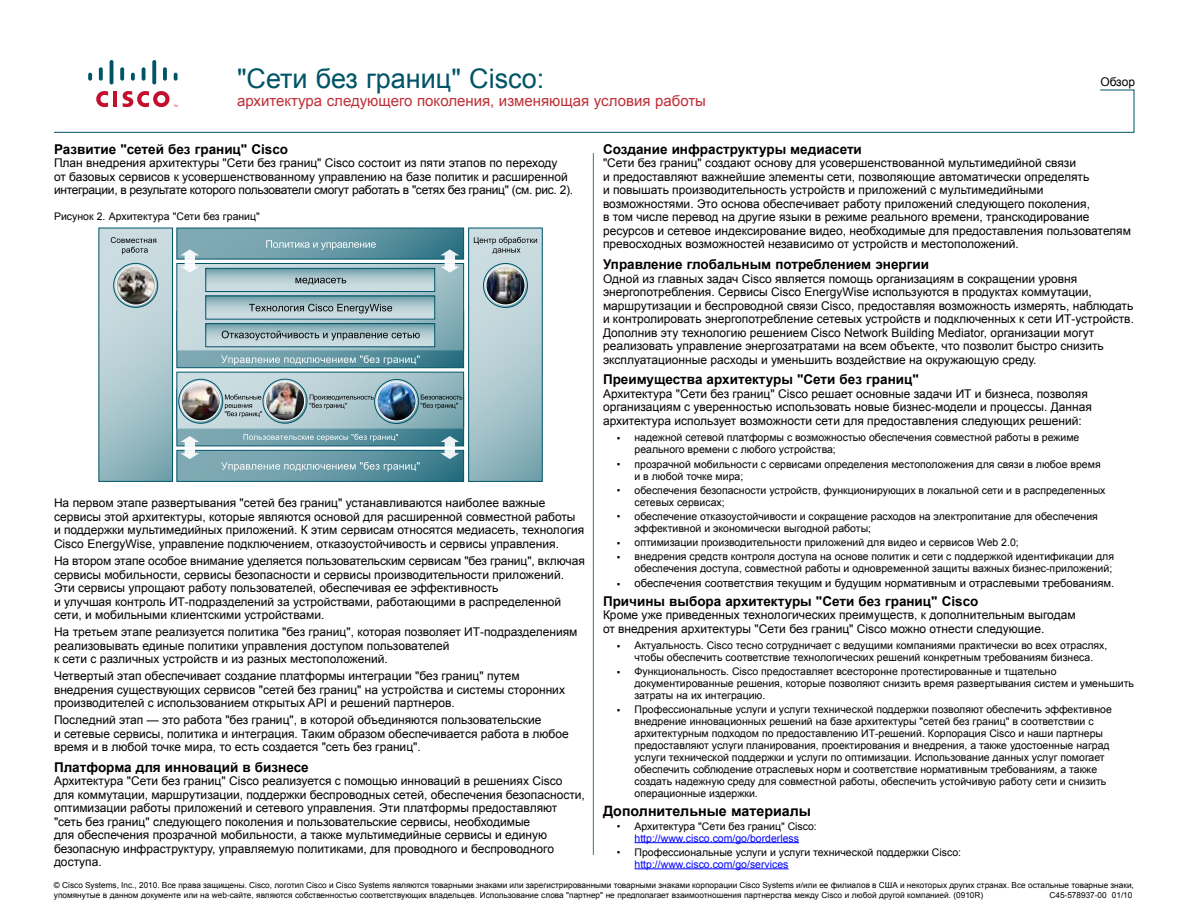
<style>
.page{position:relative;width:1188px;height:918px;background:#fff}
.page>*{position:absolute;margin:0;border:0;box-sizing:border-box;transform-origin:0 0}
.t1{font:27px "Arial";color:#005467}
.t2{font:15px "Arial";color:#bf2f37}
.t3{font:700 14.25px "Arial";color:#000}
.t4{font:700 13.5px "Arial";color:#000}
.t5{font:12px/13.5px "Arial";color:#000}
.t6{font:11.25px "Arial";color:#000}
.t7{font:10.5px/12px "Arial";color:#000}
.t8{font:10.5px/12px "Arial";color:#00f;text-align:center}
.t9{font:8.25px/9.8px "Arial";color:#000}
.s1{font-family:"Cisco";font-weight:300;font-size:18px}
.s2{font-family:"Cisco";font-weight:300;font-size:18px;color:#000}
.s3{color:#000}
.s4{color:#00f}
</style>
<div class="page">
<hr style="left:593px;top:153px;width:1px;height:702px;background:#337686">
<svg style="left:88px;top:73px;width:4px;height:8px"></svg>
<svg style="left:99px;top:67px;width:4px;height:14px"></svg>
<hr style="left:110px;top:60px;width:3px;height:25px;background:#005467;border-radius:2px">
<svg style="left:120px;top:67px;width:4px;height:14px"></svg>
<svg style="left:131px;top:73px;width:4px;height:8px"></svg>
<svg style="left:142px;top:67px;width:4px;height:14px"></svg>
<svg style="left:152px;top:60px;width:4px;height:25px"></svg>
<svg style="left:163px;top:67px;width:4px;height:14px"></svg>
<svg style="left:174px;top:73px;width:4px;height:8px"></svg>
<svg style="left:54px;top:89px;width:1081px;height:44px"></svg>
<div style="left:177px;top:450px;width:287px;height:32px;border:1px solid #005469"></div>
<svg style="left:99px;top:228px;width:443px;height:253px;background:#94b4bc"></svg>
<hr style="left:634px;top:842px;width:165px;height:1px;background:#00f">
<hr style="left:634px;top:868px;width:155px;height:1px;background:#00f">
<h1 class="t1" style="left:237px;top:61px;width:309px">"Сети без границ" Cisco:</h1>
<p class="t5" style="left:1100px;top:75px;width:36px">Обзор</p>
<p class="t2" style="left:237px;top:91px;width:471px">архитектура следующего поколения, изменяющая условия работы</p>
<p class="t4" style="left:54px;top:140px;width:236px">Развитие "сетей без границ" Cisco</p>
<p class="t5" style="left:54px;top:156px;width:521px">План внедрения архитектуры "Сети без границ" Cisco состоит из пяти этапов по переходу<br>от базовых сервисов к усовершенствованному управлению на базе политик и расширенной интеграции, в результате которого пользователи смогут работать в "сетях без границ" (см. рис. 2).</p>
<p class="t7" style="left:54px;top:211px;width:207px">Рисунок 2. Архитектура "Сети без границ"</p>
<p class="t5" style="left:54px;top:496px;width:532px">На первом этапе развертывания "сетей без границ" устанавливаются наиболее важные сервисы этой архитектуры, которые являются основой для расширенной совместной работы и поддержки мультимедийных приложений. К этим сервисам относятся медиасеть, технология Cisco EnergyWise, управление подключением, отказоустойчивость и сервисы управления.</p>
<p class="t5" style="left:54px;top:555px;width:532px">На втором этапе особое внимание уделяется пользовательским сервисам "без границ", включая сервисы мобильности, сервисы безопасности и сервисы производительности приложений.<br>Эти сервисы упрощают работу пользователей, обеспечивая ее эффективность<br>и улучшая контроль ИТ-подразделений за устройствами, работающими в распределенной сети, и мобильными клиентскими устройствами.</p>
<p class="t5" style="left:54px;top:625px;width:525px">На третьем этапе реализуется политика "без границ", которая позволяет ИТ-подразделениям реализовывать единые политики управления доступом пользователей<br>к сети с различных устройств и из разных местоположений.</p>
<p class="t5" style="left:54px;top:669px;width:513px">Четвертый этап обеспечивает создание платформы интеграции "без границ" путем внедрения существующих сервисов "сетей без границ" на устройства и системы сторонних производителей с использованием открытых API и решений партнеров.</p>
<p class="t5" style="left:54px;top:713px;width:516px">Последний этап — это работа "без границ", в которой объединяются пользовательские<br>и сетевые сервисы, политика и интеграция. Таким образом обеспечивается работа в любое время и в любой точке мира, то есть создается "сеть без границ".</p>
<p class="t4" style="left:54px;top:758px;width:256px">Платформа для инноваций в бизнесе</p>
<p class="t5" style="left:54px;top:775px;width:532px">Архитектура "Сети без границ" Cisco реализуется с помощью инноваций в решениях Cisco для коммутации, маршрутизации, поддержки беспроводных сетей, обеспечения безопасности, оптимизации работы приложений и сетевого управления. Эти платформы предоставляют "сеть без границ" следующего поколения и пользовательские сервисы, необходимые<br>для обеспечения прозрачной мобильности, а также мультимедийные сервисы и единую безопасную инфраструктуру, управляемую политиками, для проводного и беспроводного доступа.</p>
<p class="t4" style="left:603px;top:140px;width:260px">Создание инфраструктуры медиасети</p>
<p class="t5" style="left:603px;top:156px;width:530px">"Сети без границ" создают основу для усовершенствованной мультимедийной связи<br>и предоставляют важнейшие элементы сети, позволяющие автоматически определять<br>и повышать производительность устройств и приложений с мультимедийными возможностями. Это основа обеспечивает работу приложений следующего поколения,<br>в том числе перевод на другие языки в режиме реального времени, транскодирование ресурсов и сетевое индексирование видео, необходимые для предоставления пользователям превосходных возможностей независимо от устройств и местоположений.</p>
<p class="t4" style="left:603px;top:255px;width:328px">Управление глобальным потреблением энергии</p>
<p class="t5" style="left:603px;top:272px;width:533px">Одной из главных задач Cisco является помощь организациям в сокращении уровня энергопотребления. Сервисы Cisco EnergyWise используются в продуктах коммутации, маршрутизации и беспроводной связи Cisco, предоставляя возможность измерять, наблюдать и контролировать энергопотребление сетевых устройств и подключенных к сети ИТ-устройств.<br>Дополнив эту технологию решением Cisco Network Building Mediator, организации могут реализовать управление энергозатратами на всем объекте, что позволит быстро снизить эксплуатационные расходы и уменьшить воздействие на окружающую среду.</p>
<p class="t4" style="left:603px;top:371px;width:317px">Преимущества архитектуры "Сети без границ"</p>
<p class="t5" style="left:603px;top:387px;width:491px">Архитектура "Сети без границ" Cisco решает основные задачи ИТ и бизнеса, позволяя организациям с уверенностью использовать новые бизнес-модели и процессы. Данная архитектура использует возможности сети для предоставления следующих решений:</p>
<p class="t7" style="left:634px;top:432px;width:447px;text-indent:-18px"><span class="s1">•</span> надежной сетевой платформы с возможностью обеспечения совместной работы в режиме реального времени с любого устройства;</p>
<p class="t7" style="left:634px;top:458px;width:468px;text-indent:-18px"><span class="s1">•</span> прозрачной мобильности с сервисами определения местоположения для связи в любое время и в любой точке мира;</p>
<p class="t7" style="left:634px;top:484px;width:473px;text-indent:-18px"><span class="s1">•</span> обеспечения безопасности устройств, функционирующих в локальной сети и в распределенных сетевых сервисах;</p>
<p class="t7" style="left:634px;top:510px;width:465px;text-indent:-18px"><span class="s1">•</span> обеспечение отказоустойчивости и сокращение расходов на электропитание для обеспечения эффективной и экономически выгодной работы;</p>
<p class="t7" style="left:616px;top:536px;width:404px"><span class="s1">•</span> оптимизации производительности приложений для видео и сервисов Web 2.0;</p>
<p class="t7" style="left:616px;top:551px;width:499px;text-align:right"><span class="s1">•</span> внедрения средств контроля доступа на основе политик и сети с поддержкой идентификации для обеспечения доступа, совместной работы и одновременной защиты важных бизнес-приложений;</p>
<p class="t6" style="left:616px;top:576px;width:499px"><span class="s1">•</span> обеспечения соответствия текущим и будущим нормативным и отраслевыми требованиям.</p>
<p class="t4" style="left:603px;top:592px;width:377px">Причины выбора архитектуры "Сети без границ" Cisco</p>
<p class="t5" style="left:603px;top:608px;width:474px">Кроме уже приведенных технологических преимуществ, к дополнительным выгодам от внедрения архитектуры "Сети без границ" Cisco можно отнести следующие.</p>
<p class="t7" style="left:616px;top:639px;width:492px;text-align:center"><span class="s1">•</span> Актуальность. Cisco тесно сотрудничает с ведущими компаниями практически во всех отраслях, чтобы обеспечить соответствие технологических решений конкретным требованиям бизнеса.</p>
<p class="t7" style="left:634px;top:666px;width:501px;text-indent:-18px"><span class="s1">•</span> Функциональность. Cisco предоставляет всесторонне протестированные и тщательно документированные решения, которые позволяют снизить время развертывания систем и уменьшить затраты на их интеграцию.</p>
<p class="t7" style="left:634px;top:704px;width:479px;text-indent:-18px"><span class="s1">•</span> Профессиональные услуги и услуги технической поддержки позволяют обеспечить эффективное внедрение инновационных решений на базе архитектуры "сетей без границ" в соответствии с архитектурным подходом по предоставлению ИТ-решений. Корпорация Cisco и наши партнеры предоставляют услуги планирования, проектирования и внедрения, а также удостоенные наград услуги технической поддержки и услуги по оптимизации. Использование данных услуг помогает обеспечить соблюдение отраслевых норм и соответствие нормативным требованиям, а также создать надежную среду для совместной работы, обеспечить устойчивую работу сети и снизить операционные издержки.</p>
<p class="t3" style="left:603px;top:802px;width:209px">Дополнительные материалы</p>
<p class="t8" style="left:616px;top:820px;width:202px"><span class="s2">•</span> <span class="s3">Архитектура "Сети без границ" Cisco: </span>http://www.cisco.com/go/borderless</p>
<p class="t7" style="left:634px;top:846px;width:328px;text-indent:-18px"><span class="s1">•</span> Профессиональные услуги и услуги технической поддержки Cisco: <span class="s4">http://www.cisco.com/go/services</span></p>
<p class="t9" style="left:54px;top:880px;width:1081px">© Cisco Systems, Inc., 2010. Все права защищены. Cisco, логотип Cisco и Cisco Systems являются товарными знаками или зарегистрированными товарными знаками корпорации Cisco Systems и/или ее филиалов в США и некоторых других странах. Все остальные товарные знаки, упомянутые в данном документе или на web-сайте, являются собственностью соответствующих владельцев. Использование слова "партнер" не предполагает взаимоотношения партнерства между Cisco и любой другой компанией. (0910R)</p>
<p class="t9" style="left:1049px;top:890px;width:85px">C45-578937-00 01/10</p>
</div>
